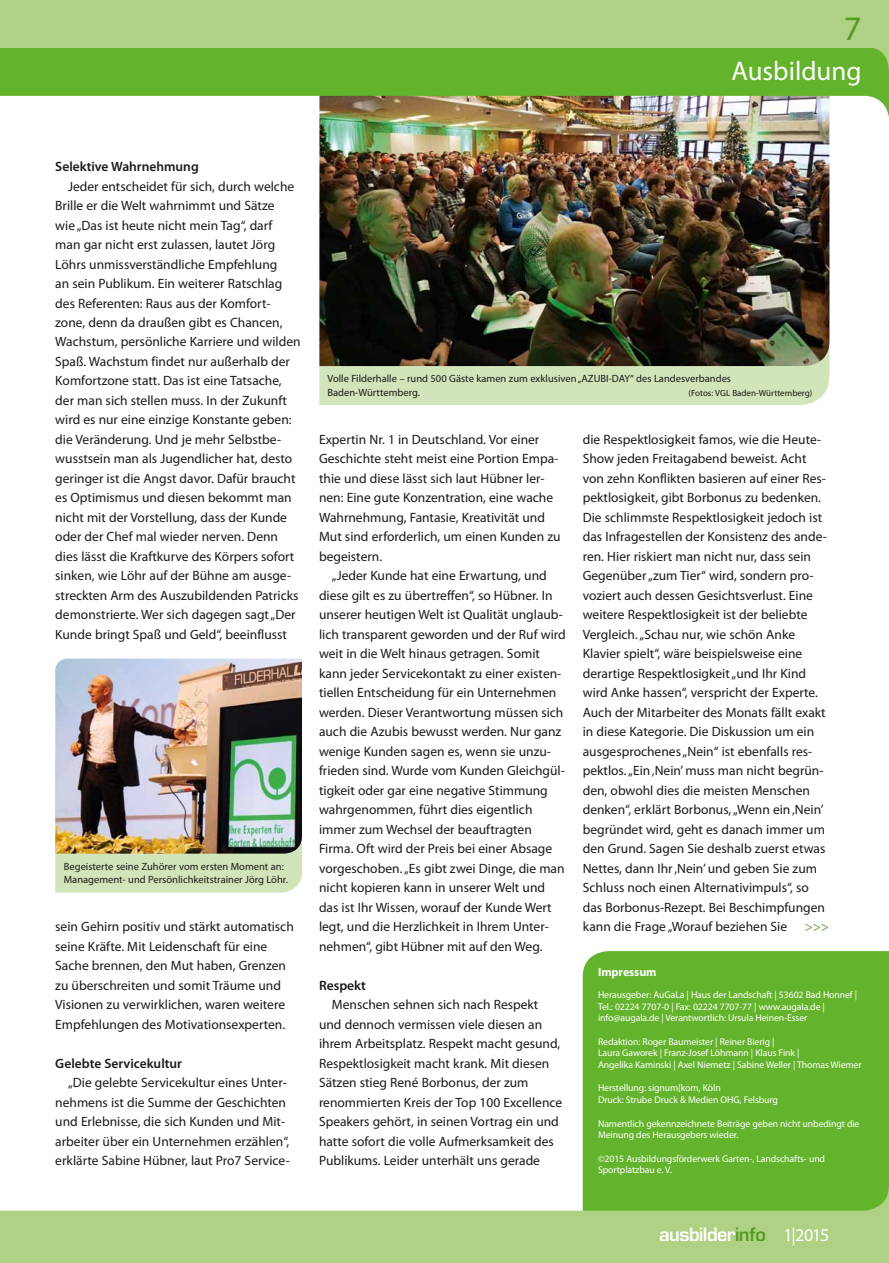
<style>
.page{position:relative;width:889px;height:1263px;background:#fff}
.page>*{position:absolute;margin:0;border:0;box-sizing:border-box;transform-origin:0 0}
.t1{font:34.35px "Myriad Pro";color:#559a26}
.t2{font:27px "Myriad Pro";color:#fff}
.t3{font:600 18px "Eurostile";letter-spacing:-.025em;color:#fff}
.t4{font:13.5px/19.5px "Myriad Pro";color:#1a1a18}
.t5{font:600 13.5px "Myriad Pro";color:#1a1a18}
.t6{font:13.5px "Myriad Pro";color:#559a26}
.t7{font:700 12px "Myriad Pro";letter-spacing:-.01em;color:#fff}
.t8{font:10.5px/13.5px "Myriad Pro";color:#1a1a18}
.t9{font:9.75px/11.7px "Myriad Pro";letter-spacing:-.01em;color:#fff}
.t10{font:9px "Myriad Pro";color:#1a1a18}
.s1{color:#559a26}
.s2{font-family:"Myriad Pro";font-weight:400}
</style>
<div class="page">
<div style="left:583px;top:951px;width:306px;height:210px;background:#64b32c"></div>
<div style="left:319px;top:366px;width:510px;height:39px;background:#d2e4ba"></div>
<img style="left:319px;top:146px;width:510px;height:220px">
<div style="left:55px;top:854px;width:247px;height:39px;background:#d2e4ba"></div>
<img style="left:55px;top:659px;width:247px;height:195px">
<div style="left:0;top:0;width:889px;height:87px;background:#aed184"></div>
<img style="left:0;top:48px;width:889px;height:98px">
<svg style="left:0;top:1161px;width:889px;height:102px;fill:#aed184"></svg>
<h1 class="t1" style="left:844px;top:7px;width:19px">7</h1>
<h2 class="t2" style="left:731px;top:54px;width:132px">Ausbildung</h2>
<p class="t5" style="left:55px;top:158px;width:145px">Selektive Wahrnehmung</p>
<p class="t4" style="left:55px;top:176px;width:247px;text-indent:13px">Jeder entscheidet für sich, durch welche Brille er die Welt wahrnimmt und Sätze<br>wie „Das ist heute nicht mein Tag“, darf man gar nicht erst zulassen, lautet Jörg Löhrs unmissverständliche Empfehlung<br>an sein Publikum. Ein weiterer Ratschlag des Referenten: Raus aus der Komfort&shy;zone, denn da draußen gibt es Chancen, Wachstum, persönliche Karriere und wilden Spaß. Wachstum findet nur außerhalb der Komfortzone statt. Das ist eine Tatsache, der man sich stellen muss. In der Zukunft wird es nur eine einzige Konstante geben: die Veränderung. Und je mehr Selbstbe&shy;wusstsein man als Jugendlicher hat, desto geringer ist die Angst davor. Dafür braucht es Optimismus und diesen bekommt man nicht mit der Vorstellung, dass der Kunde oder der Chef mal wieder nerven. Denn dies lässt die Kraftkurve des Körpers sofort sinken, wie Löhr auf der Bühne am ausge&shy;streckten Arm des Auszubildenden Patricks demonstrierte. Wer sich dagegen sagt „Der Kunde bringt Spaß und Geld“, beeinflusst</p>
<p class="t8" style="left:64px;top:859px;width:226px">Begeisterte seine Zuhörer vom ersten Moment an:<br>Management- und Persönlichkeitstrainer Jörg Löhr.</p>
<p class="t4" style="left:55px;top:917px;width:240px">sein Gehirn positiv und stärkt automatisch seine Kräfte. Mit Leidenschaft für eine Sache brennen, den Mut haben, Grenzen zu überschreiten und somit Träume und Visionen zu verwirklichen, waren weitere Empfehlungen des Motivationsexperten.</p>
<p class="t5" style="left:55px;top:1055px;width:128px">Gelebte Servicekultur</p>
<p class="t4" style="left:55px;top:1073px;width:236px;text-indent:13px">„Die gelebte Servicekultur eines Unter&shy;nehmens ist die Summe der Geschichten und Erlebnisse, die sich Kunden und Mit&shy;arbeiter über ein Unternehmen erzählen“, erklärte Sabine Hübner, laut Pro7 Service-</p>
<p class="t8" style="left:327px;top:372px;width:405px">Volle Filderhalle – rund 500 Gäste kamen zum exklusiven „AZUBI-DAY“ des Landesverbandes<br>Baden-Württemberg.</p>
<p class="t10" style="left:688px;top:387px;width:125px">(Fotos: VGL Baden-Württemberg)</p>
<p class="t4" style="left:319px;top:429px;width:243px">Expertin Nr. 1 in Deutschland. Vor einer Geschichte steht meist eine Portion Empa&shy;thie und diese lässt sich laut Hübner ler&shy;nen: Eine gute Konzentration, eine wache Wahrnehmung, Fantasie, Kreativität und Mut sind erforderlich, um einen Kunden zu begeistern.</p>
<p class="t4" style="left:319px;top:566px;width:248px;text-indent:13px">„Jeder Kunde hat eine Erwartung, und diese gilt es zu übertreffen“, so Hübner. In unserer heutigen Welt ist Qualität unglaub&shy;lich transparent geworden und der Ruf wird weit in die Welt hinaus getragen. Somit kann jeder Servicekontakt zu einer existen&shy;tiellen Entscheidung für ein Unternehmen werden. Dieser Verantwortung müssen sich auch die Azubis bewusst werden. Nur ganz wenige Kunden sagen es, wenn sie unzu&shy;frieden sind. Wurde vom Kunden Gleichgül&shy;tigkeit oder gar eine negative Stimmung wahrgenommen, führt dies eigentlich immer zum Wechsel der beauftragten Firma. Oft wird der Preis bei einer Absage vorgeschoben. „Es gibt zwei Dinge, die man nicht kopieren kann in unserer Welt und das ist Ihr Wissen, worauf der Kunde Wert legt, und die Herzlichkeit in Ihrem Unter&shy;nehmen“, gibt Hübner mit auf den Weg.</p>
<p class="t5" style="left:319px;top:977px;width:48px">Respekt</p>
<p class="t4" style="left:319px;top:995px;width:245px;text-indent:13px">Menschen sehnen sich nach Respekt und dennoch vermissen viele diesen an ihrem Arbeitsplatz. Respekt macht gesund, Respektlosigkeit macht krank. Mit diesen Sätzen stieg René Borbonus, der zum renommierten Kreis der Top 100 Excellence Speakers gehört, in seinen Vortrag ein und hatte sofort die volle Aufmerksamkeit des Publikums. Leider unterhält uns gerade</p>
<p class="t4" style="left:583px;top:429px;width:246px">die Respektlosigkeit famos, wie die Heute-Show jeden Freitagabend beweist. Acht von zehn Konflikten basieren auf einer Res&shy;pektlosigkeit, gibt Borbonus zu bedenken.<br>Die schlimmste Respektlosigkeit jedoch ist das Infragestellen der Konsistenz des ande&shy;ren. Hier riskiert man nicht nur, dass sein Gegenüber „zum Tier“ wird, sondern pro&shy;voziert auch dessen Gesichtsverlust. Eine weitere Respektlosigkeit ist der beliebte Vergleich. „Schau nur, wie schön Anke Klavier spielt“, wäre beispielsweise eine derartige Respektlosigkeit „und Ihr Kind wird Anke hassen“, verspricht der Experte.<br>Auch der Mitarbeiter des Monats fällt exakt in diese Kategorie. Die Diskussion um ein ausgesprochenes „Nein“ ist ebenfalls res&shy;pektlos. „Ein ‚Nein’ muss man nicht begrün&shy;den, obwohl dies die meisten Menschen denken“, erklärt Borbonus, „Wenn ein ‚Nein’ begründet wird, geht es danach immer um den Grund. Sagen Sie deshalb zuerst etwas Nettes, dann Ihr ‚Nein’ und geben Sie zum Schluss noch einen Alternativimpuls“, so das Borbonus-Rezept. Bei Beschimpfungen kann die Frage „Worauf beziehen Sie</p>
<p class="t6" style="left:804px;top:918px;width:26px">&gt;&gt;&gt;</p>
<p class="t7" style="left:598px;top:964px;width:60px">Impressum</p>
<p class="t9" style="left:598px;top:988px;width:261px">Herausgeber: AuGaLa | Haus der Landschaft | 53602 Bad Honnef |<br>Tel.: 02224 7707-0 | Fax: 02224 7707-77 | www.augala.de | info@augala.de | Verantwortlich: Ursula Heinen-Esser</p>
<p class="t9" style="left:598px;top:1035px;width:265px">Redaktion: Roger Baumeister | Reiner Bierig |<br>Laura Gaworek | Franz-Josef Löhmann | Klaus Fink |<br>Angelika Kaminski | Axel Niemetz | Sabine Weller | Thomas Wiemer</p>
<p class="t9" style="left:598px;top:1082px;width:181px">Herstellung: signum[kom, Köln<br>Druck: Strube Druck &amp; Medien OHG, Felsburg</p>
<p class="t9" style="left:598px;top:1117px;width:263px">Namentlich gekennzeichnete Beiträge geben nicht unbedingt die<br>Meinung des Herausgebers wieder.</p>
<p class="t9" style="left:598px;top:1152px;width:229px">©2015 Ausbildungsförderwerk Garten-, Landschafts- und<br>Sportplatzbau e. V.</p>
<h3 class="t3" style="left:659px;top:1223px;width:172px">ausbilder<span class="s1">info</span> <span class="s2">1|2015</span></h3>
</div>
